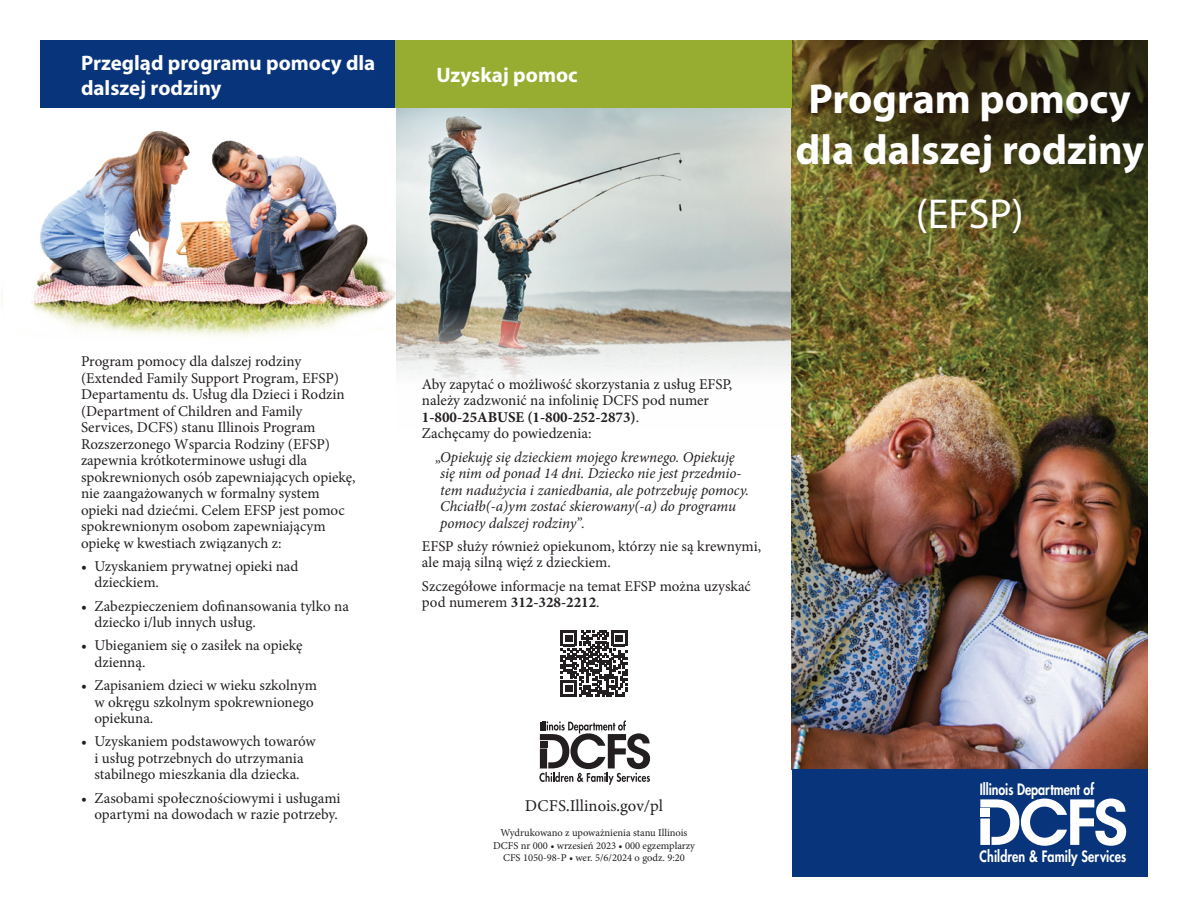
<style>
.page{position:relative;width:1188px;height:918px;background:#fff}
.page>*{position:absolute;margin:0;border:0;box-sizing:border-box;transform-origin:0 0}
.t1{font:700 42px/50.4px "Myriad Pro";color:#fff;text-align:center}
.t2{font:42px "Myriad Pro";color:#fff}
.t3{font:700 21px/25.2px "Myriad Pro";color:#fff}
.t4{font:16.5px "Minion Variable Concept";color:#231f20}
.t5{font:800 15.3px "Futura";letter-spacing:.01em;color:#fff;scale:.82 1}
.t6{font:15px/16.5px "Minion Pro";color:#231f20}
.t7{font:italic 15px/16.5px "Minion Pro";letter-spacing:-.005em;color:#231f20}
.t8{font:10.5px/12.6px "Minion Pro";color:#231f20;text-align:center}
.s1{font-weight:700}
</style>
<div class="page">
<img style="left:421px;top:108px;width:371px;height:322px">
<img style="left:792px;top:40px;width:355px;height:729px">
<div style="left:40px;top:40px;width:356px;height:68px;background:#08347b"></div>
<div style="left:396px;top:40px;width:396px;height:68px;background:#97ad32"></div>
<div style="left:792px;top:770px;width:356px;height:108px;background:#08347b"></div>
<svg style="left:980px;top:799px;width:146px;height:47px"></svg>
<div style="left:980px;top:809px;width:10px;height:8px;background:#fff"></div>
<img style="left:2px;top:72px;width:419px;height:302px">
<svg style="left:539px;top:720px;width:111px;height:65px"></svg>
<svg style="left:561px;top:630px;width:66px;height:67px"></svg>
<h2 class="t3" style="left:81px;top:49px;width:296px">Przegląd programu pomocy dla dalszej rodziny</h2>
<h2 class="t3" style="left:436px;top:62px;width:143px">Uzyskaj pomoc</h2>
<h1 class="t1" style="left:796px;top:73px;width:350px">Program pomocy dla dalszej rodziny</h1>
<h1 class="t2" style="left:916px;top:188px;width:110px">(EFSP)</h1>
<p class="t6" style="left:81px;top:353px;width:276px">Program pomocy dla dalszej rodziny (Extended Family Support Program, EFSP)<br>Departamentu ds. Usług dla Dzieci i Rodzin (Department of Children and Family Services, DCFS) stanu Illinois Program Rozszerzonego Wsparcia Rodziny (EFSP) zapewnia krótkoterminowe usługi dla spokrewnionych osób zapewniających opiekę, nie zaangażowanych w formalny system opieki nad dziećmi. Celem EFSP jest pomoc spokrewnionym osobom zapewniającym opiekę w kwestiach związanych z:</p>
<p class="t6" style="left:94px;top:558px;width:205px;text-indent:-14px">• Uzyskaniem prywatnej opieki nad dzieckiem.</p>
<p class="t6" style="left:94px;top:598px;width:256px;text-indent:-14px">• Zabezpieczeniem dofinansowania tylko na dziecko i/lub innych usług.</p>
<p class="t6" style="left:94px;top:638px;width:209px;text-indent:-14px">• Ubieganiem się o zasiłek na opiekę dzienną.</p>
<p class="t6" style="left:94px;top:677px;width:224px;text-indent:-14px">• Zapisaniem dzieci w wieku szkolnym w okręgu szkolnym spokrewnionego opiekuna.</p>
<p class="t6" style="left:81px;top:734px;width:236px;text-align:center">• Uzyskaniem podstawowych towarów i usług potrzebnych do utrzymania stabilnego mieszkania dla dziecka.</p>
<p class="t6" style="left:81px;top:790px;width:261px;text-align:right">• Zasobami społecznościowymi i usługami opartymi na dowodach w razie potrzeby.</p>
<p class="t6" style="left:422px;top:376px;width:312px">Aby zapytać o możliwość skorzystania z usług EFSP, należy zadzwonić na infolinię DCFS pod numer <span class="s1">1-800-25ABUSE (1-800-252-2873)</span>.<br>Zachęcamy do powiedzenia:</p>
<p class="t7" style="left:440px;top:449px;width:310px;text-indent:-5px">„Opiekuję się dzieckiem mojego krewnego. Opiekuję się nim od ponad 14 dni. Dziecko nie jest przedmio&shy;tem nadużycia i zaniedbania, ale potrzebuję pomocy.<br>Chciałb(-a)ym zostać skierowany(-a) do programu pomocy dalszej rodziny”.</p>
<p class="t6" style="left:422px;top:538px;width:341px">EFSP służy również opiekunom, którzy nie są krewnymi, ale mają silną więź z dzieckiem.</p>
<p class="t6" style="left:422px;top:578px;width:331px">Szczegółowe informacje na temat EFSP można uzyskać pod numerem <span class="s1">312-328-2212</span>.</p>
<p class="t4" style="left:525px;top:794px;width:140px">DCFS.Illinois.gov/pl</p>
<p class="t8" style="left:493px;top:827px;width:203px">Wydrukowano z upoważnienia stanu Illinois<br>DCFS nr 000 • wrzesień 2023 • 000 egzemplarzy<br>CFS 1050-98-P • wer. 5/6/2024 o godz. 9:20</p>
<p class="t5" style="left:980px;top:779px;width:141px">Illinois Department of</p>
<p class="t5" style="left:980px;top:847px;width:181px">Children &amp; Family Services</p>
</div>
